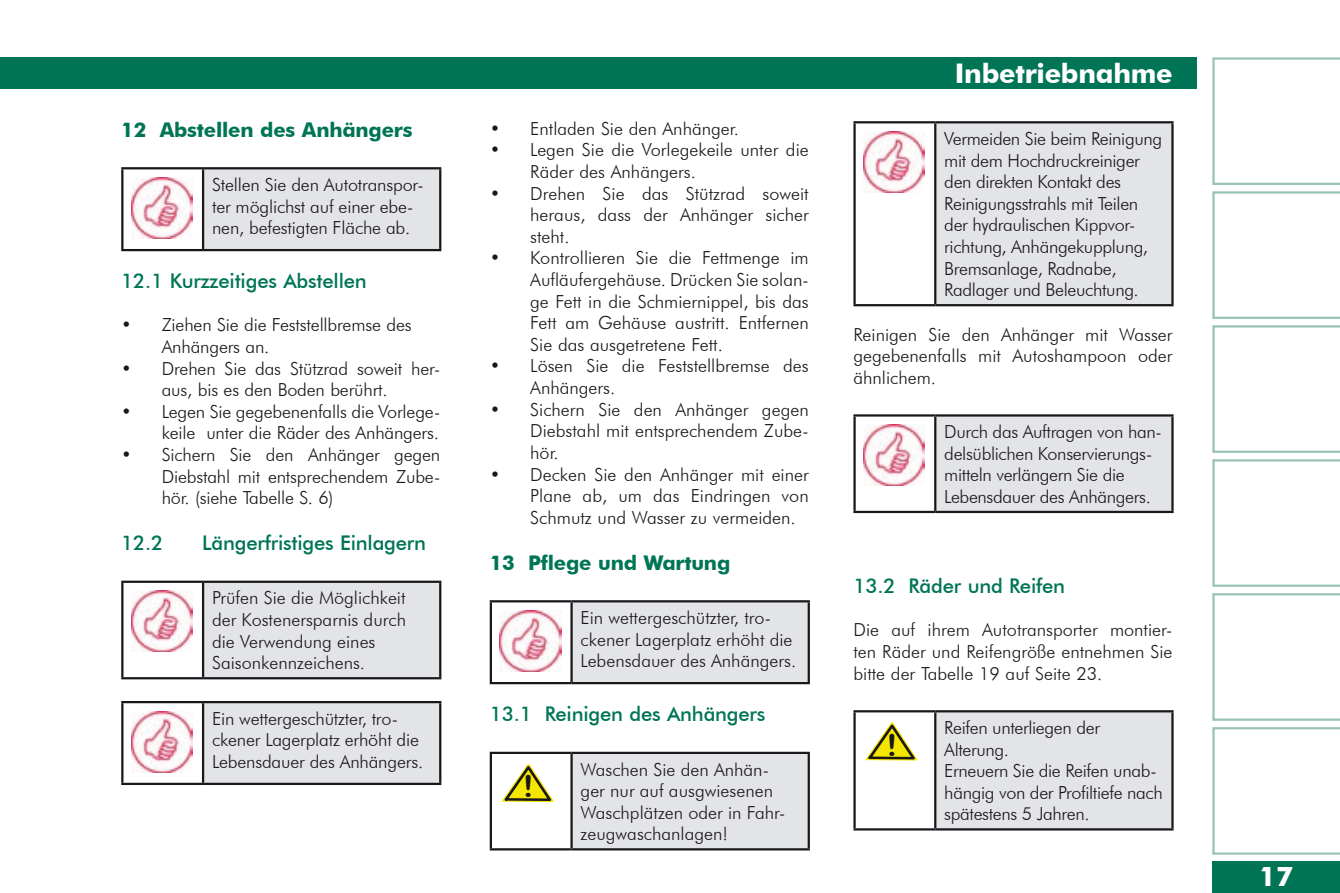
<style>
.page{position:relative;width:1340px;height:893px;background:#fff}
.page>*{position:absolute;margin:0;border:0;box-sizing:border-box;transform-origin:0 0}
.t1{font:30.15px "Arial Rounded MT Bold";color:#1a171c;scale:1.09 1}
.t2{font:700 27px "Futura BT";letter-spacing:-.01em;color:#fff}
.t3{font:500 20.25px "Futura BT";letter-spacing:-.01em;color:#007556}
.t4{font:700 20.25px "Futura BT";letter-spacing:-.01em;color:#007556}
.t5{font:300 18px/21.6px "Futura BT";letter-spacing:-.01em;color:#1a171c}
</style>
<div class="page">
<div style="left:0;top:57px;width:1196px;height:32px;background:#007556"></div>
<svg style="left:1212px;top:727px;width:127px;height:128px"></svg>
<svg style="left:1212px;top:593px;width:127px;height:128px"></svg>
<svg style="left:1212px;top:459px;width:127px;height:128px"></svg>
<svg style="left:1212px;top:325px;width:127px;height:128px"></svg>
<svg style="left:1212px;top:191px;width:127px;height:128px"></svg>
<svg style="left:1212px;top:57px;width:127px;height:128px"></svg>
<div style="left:1212px;top:861px;width:127px;height:32px;background:#007556"></div>
<div style="left:203px;top:168px;width:237px;height:82px;background:#e3e4e5"></div>
<hr style="left:121px;top:167px;width:82px;height:2px;background:#1a171c">
<hr style="left:121px;top:169px;width:2px;height:80px;background:#1a171c">
<hr style="left:203px;top:167px;width:238px;height:2px;background:#1a171c">
<hr style="left:202px;top:169px;width:2px;height:80px;background:#1a171c">
<hr style="left:439px;top:169px;width:2px;height:80px;background:#1a171c">
<hr style="left:121px;top:249px;width:82px;height:2px;background:#1a171c">
<hr style="left:203px;top:249px;width:238px;height:2px;background:#1a171c">
<img style="left:131px;top:177px;width:61px;height:61px">
<div style="left:203px;top:582px;width:237px;height:96px;background:#e3e4e5"></div>
<hr style="left:121px;top:581px;width:82px;height:2px;background:#1a171c">
<hr style="left:121px;top:583px;width:2px;height:94px;background:#1a171c">
<hr style="left:203px;top:581px;width:238px;height:2px;background:#1a171c">
<hr style="left:202px;top:583px;width:2px;height:94px;background:#1a171c">
<hr style="left:439px;top:583px;width:2px;height:94px;background:#1a171c">
<hr style="left:121px;top:677px;width:82px;height:2px;background:#1a171c">
<hr style="left:203px;top:677px;width:238px;height:2px;background:#1a171c">
<img style="left:131px;top:591px;width:61px;height:61px">
<div style="left:203px;top:702px;width:237px;height:82px;background:#e3e4e5"></div>
<hr style="left:121px;top:701px;width:82px;height:2px;background:#1a171c">
<hr style="left:121px;top:703px;width:2px;height:80px;background:#1a171c">
<hr style="left:203px;top:701px;width:238px;height:2px;background:#1a171c">
<hr style="left:202px;top:703px;width:2px;height:80px;background:#1a171c">
<hr style="left:439px;top:703px;width:2px;height:80px;background:#1a171c">
<hr style="left:121px;top:783px;width:82px;height:2px;background:#1a171c">
<hr style="left:203px;top:783px;width:238px;height:2px;background:#1a171c">
<img style="left:131px;top:711px;width:61px;height:61px">
<div style="left:571px;top:601px;width:237px;height:82px;background:#e3e4e5"></div>
<hr style="left:490px;top:600px;width:81px;height:2px;background:#1a171c">
<hr style="left:490px;top:602px;width:2px;height:80px;background:#1a171c">
<hr style="left:571px;top:600px;width:239px;height:2px;background:#1a171c">
<hr style="left:570px;top:602px;width:2px;height:80px;background:#1a171c">
<hr style="left:807px;top:602px;width:3px;height:80px;background:#1a171c">
<hr style="left:490px;top:682px;width:81px;height:2px;background:#1a171c">
<hr style="left:571px;top:682px;width:239px;height:2px;background:#1a171c">
<img style="left:500px;top:610px;width:61px;height:61px">
<div style="left:571px;top:753px;width:237px;height:96px;background:#e3e4e5"></div>
<hr style="left:490px;top:752px;width:81px;height:2px;background:#1a171c">
<hr style="left:490px;top:754px;width:2px;height:94px;background:#1a171c">
<hr style="left:571px;top:752px;width:239px;height:2px;background:#1a171c">
<hr style="left:570px;top:754px;width:2px;height:94px;background:#1a171c">
<hr style="left:807px;top:754px;width:3px;height:94px;background:#1a171c">
<hr style="left:490px;top:848px;width:81px;height:2px;background:#1a171c">
<hr style="left:571px;top:848px;width:239px;height:2px;background:#1a171c">
<svg style="left:502px;top:764px;width:51px;height:38px"></svg>
<div style="left:935px;top:122px;width:237px;height:183px;background:#e3e4e5"></div>
<hr style="left:853px;top:121px;width:82px;height:2px;background:#1a171c">
<hr style="left:853px;top:123px;width:2px;height:181px;background:#1a171c">
<hr style="left:935px;top:121px;width:238px;height:2px;background:#1a171c">
<hr style="left:934px;top:123px;width:2px;height:181px;background:#1a171c">
<hr style="left:1171px;top:123px;width:2px;height:181px;background:#1a171c">
<hr style="left:853px;top:304px;width:82px;height:2px;background:#1a171c">
<hr style="left:935px;top:304px;width:238px;height:2px;background:#1a171c">
<img style="left:863px;top:131px;width:61px;height:61px">
<div style="left:935px;top:415px;width:237px;height:97px;background:#e3e4e5"></div>
<hr style="left:853px;top:414px;width:82px;height:3px;background:#1a171c">
<hr style="left:853px;top:417px;width:2px;height:94px;background:#1a171c">
<hr style="left:935px;top:414px;width:238px;height:3px;background:#1a171c">
<hr style="left:934px;top:417px;width:2px;height:94px;background:#1a171c">
<hr style="left:1171px;top:417px;width:2px;height:94px;background:#1a171c">
<hr style="left:853px;top:511px;width:82px;height:2px;background:#1a171c">
<hr style="left:935px;top:511px;width:238px;height:2px;background:#1a171c">
<img style="left:863px;top:424px;width:61px;height:62px">
<div style="left:935px;top:711px;width:237px;height:118px;background:#e3e4e5"></div>
<hr style="left:853px;top:710px;width:82px;height:2px;background:#1a171c">
<hr style="left:853px;top:712px;width:2px;height:116px;background:#1a171c">
<hr style="left:935px;top:710px;width:238px;height:2px;background:#1a171c">
<hr style="left:934px;top:712px;width:2px;height:116px;background:#1a171c">
<hr style="left:1171px;top:712px;width:2px;height:116px;background:#1a171c">
<hr style="left:853px;top:828px;width:82px;height:2px;background:#1a171c">
<hr style="left:935px;top:828px;width:238px;height:2px;background:#1a171c">
<svg style="left:866px;top:722px;width:51px;height:39px"></svg>
<p class="t4" style="left:121px;top:117px;width:293px">12 Abstellen des Anhängers</p>
<p class="t5" style="left:212px;top:174px;width:213px">Stellen Sie den Autotranspor&shy;ter möglichst auf einer ebe&shy;nen, befestigten Fläche ab.</p>
<p class="t3" style="left:121px;top:269px;width:247px">12.1 Kurzzeitiges Abstellen</p>
<p class="t5" style="left:162px;top:314px;width:280px">Ziehen Sie die Feststellbremse des<br>Anhängers an.<br>Drehen Sie das Stützrad soweit her&shy;aus, bis es den Boden berührt.<br>Legen Sie gegebenenfalls die Vorlege&shy;keile unter die Räder des Anhängers.<br>Sichern Sie den Anhänger gegen<br>Diebstahl mit entsprechendem Zube&shy;hör. (siehe Tabelle S. 6)</p>
<p class="t3" style="left:121px;top:530px;width:44px">12.2</p>
<p class="t3" style="left:202px;top:530px;width:225px">Längerfristiges Einlagern</p>
<p class="t5" style="left:212px;top:587px;width:195px">Prüfen Sie die Möglichkeit der Kostenersparnis durch die Verwendung eines<br>Saisonkennzeichens.</p>
<p class="t5" style="left:121px;top:314px;width:12px">•</p>
<p class="t5" style="left:121px;top:357px;width:12px">•</p>
<p class="t5" style="left:121px;top:400px;width:12px">•</p>
<p class="t5" style="left:121px;top:444px;width:12px">•</p>
<p class="t5" style="left:212px;top:707px;width:213px">Ein wettergeschützter, tro&shy;ckener Lagerplatz erhöht die<br>Lebensdauer des Anhängers.</p>
<p class="t5" style="left:530px;top:118px;width:280px">Entladen Sie den Anhänger.<br>Legen Sie die Vorlegekeile unter die<br>Räder des Anhängers.<br>Drehen Sie das Stützrad soweit heraus, dass der Anhänger sicher steht.<br>Kontrollieren Sie die Fettmenge im<br>Aufläufergehäuse. Drücken Sie solan&shy;ge Fett in die Schmiernippel, bis das<br>Fett am Gehäuse austritt. Entfernen<br>Sie das ausgetretene Fett.<br>Lösen Sie die Feststellbremse des<br>Anhängers.<br>Sichern Sie den Anhänger gegen<br>Diebstahl mit entsprechendem Zube&shy;hör.<br>Decken Sie den Anhänger mit einer<br>Plane ab, um das Eindringen von<br>Schmutz und Wasser zu vermeiden.</p>
<p class="t4" style="left:490px;top:550px;width:242px">13 Pflege und Wartung</p>
<p class="t5" style="left:580px;top:607px;width:217px">Ein wettergeschützter, tro&shy;ckener Lagerplatz erhöht die<br>Lebensdauer des Anhängers.</p>
<p class="t3" style="left:490px;top:702px;width:277px">13.1 Reinigen des Anhängers</p>
<p class="t5" style="left:490px;top:118px;width:12px">• •</p>
<p class="t5" style="left:490px;top:182px;width:12px">•</p>
<p class="t5" style="left:490px;top:247px;width:12px">•</p>
<p class="t5" style="left:490px;top:355px;width:12px">•</p>
<p class="t5" style="left:490px;top:398px;width:12px">•</p>
<p class="t5" style="left:490px;top:463px;width:12px">•</p>
<p class="t1" style="left:523px;top:769px;width:12px">!</p>
<p class="t5" style="left:580px;top:758px;width:206px">Waschen Sie den Anhän&shy;ger nur auf ausgwiesenen<br>Waschplätzen oder in Fahr&shy;zeugwaschanlagen!</p>
<p class="t2" style="left:954px;top:57px;width:219px">Inbetriebnahme</p>
<p class="t5" style="left:944px;top:128px;width:219px">Vermeiden Sie beim Reinigung mit dem Hochdruckreiniger den direkten Kontakt des<br>Reinigungsstrahls mit Teilen der hydraulischen Kippvor&shy;richtung, Anhängekupplung,<br>Bremsanlage, Radnabe,<br>Radlager und Beleuchtung.</p>
<p class="t5" style="left:853px;top:323px;width:320px;text-align:justify">Reinigen Sie den Anhänger mit Wasser gegebenenfalls mit Autoshampoon oder ähnlichem.</p>
<p class="t5" style="left:944px;top:421px;width:219px">Durch das Auftragen von han&shy;delsüblichen Konservierungs&shy;mitteln verlängern Sie die<br>Lebensdauer des Anhängers.</p>
<p class="t3" style="left:853px;top:574px;width:213px">13.2 Räder und Reifen</p>
<p class="t5" style="left:853px;top:619px;width:320px;text-align:justify">Die auf ihrem Autotransporter montier&shy;ten Räder und Reifengröße entnehmen Sie bitte der Tabelle 19 auf Seite 23.</p>
<p class="t1" style="left:886px;top:727px;width:12px">!</p>
<p class="t5" style="left:944px;top:717px;width:220px">Reifen unterliegen der<br>Alterung.<br>Erneuern Sie die Reifen unab&shy;hängig von der Profiltiefe nach spätestens 5 Jahren.</p>
<p class="t2" style="left:1259px;top:860px;width:35px">17</p>
</div>
